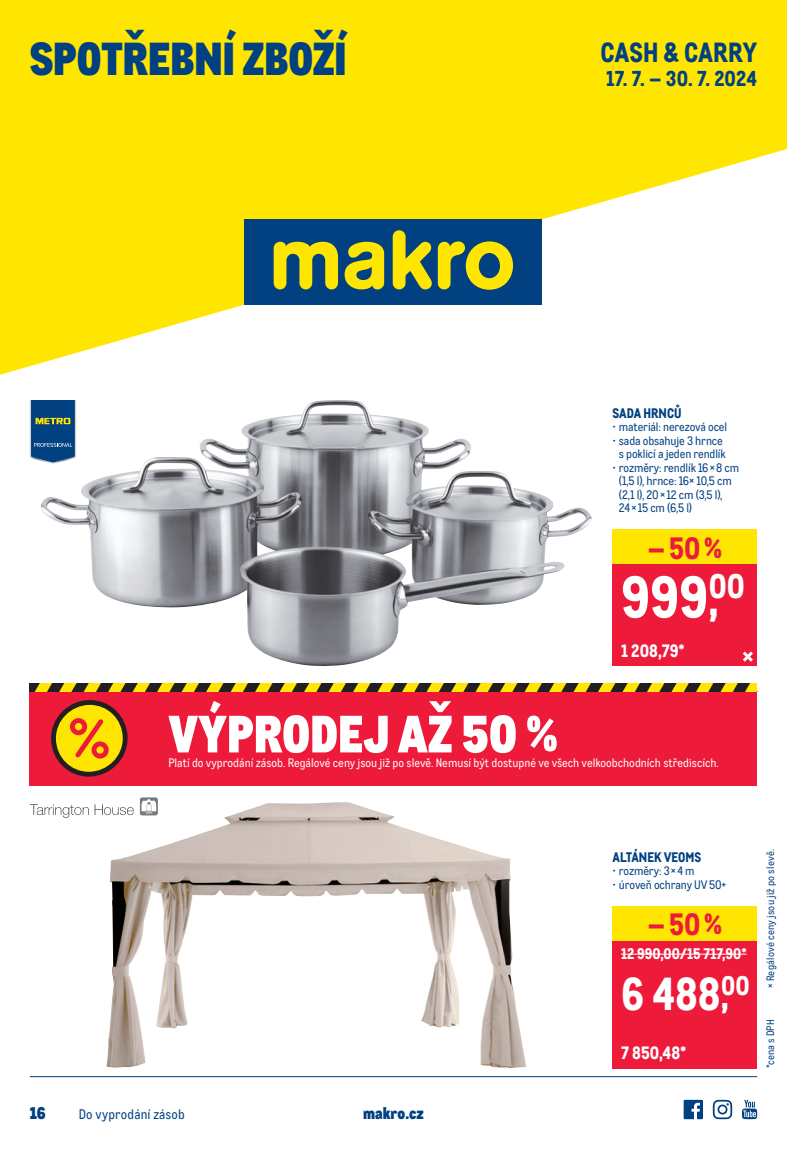
<style>
.page{position:relative;width:787px;height:1149px;background:#fff}
.page>*{position:absolute;margin:0;border:0;box-sizing:border-box;transform-origin:0 0}
.t1{font:800 57px "CA Metro";color:#fff}
.t2{font:900 51px "CA Metro";color:#fff}
.t3{font:900 45px "CA Metro";color:#014081}
.t4{font:800 45px "CA Metro";color:#fff}
.t5{font:800 30px "CA Metro";color:#ed1a3a}
.t6{font:800 27px "CA Metro";letter-spacing:-.005em;color:#014081}
.t7{font:800 21px "CA Metro";letter-spacing:.01em;color:#014081}
.t8{font:800 17.4px "CA Metro";color:#fff}
.t9{font:900 16.5px "CA Metro";color:#014081}
.t10{font:800 15px "CA Metro";color:#fff}
.t11{font:800 13.5px "CA Metro";color:#014081}
.t12{font:13.5px "CA Metro";letter-spacing:.01em;color:#014081}
.t13{font:12px/13.5px "CA Metro";letter-spacing:-.01em;color:#014081;text-align:center}
.t14{font:12px "CA Metro";color:#fff}
.t15{font:10.5px "CA Metro";letter-spacing:.015em;color:#014081}
.s1{font-size:45.6px}
.s2{font-size:36px}
</style>
<div class="page">
<svg style="left:0;top:0;width:787px;height:375px;fill:#ffe601"></svg>
<div style="left:30px;top:682px;width:727px;height:102px;background:#ed1a3a"></div>
<svg style="left:30px;top:682px;width:727px;height:9px;background:#9d902a"></svg>
<svg style="left:53px;top:702px;width:72px;height:72px;background:#dcc705"></svg>
<div style="left:51px;top:699px;width:77px;height:77px;border:5px solid #231f20;border-radius:50%"></div>
<svg style="left:71px;top:714px;width:37px;height:47px"></svg>
<div style="left:70px;top:718px;width:17px;height:17px;border:5px solid #ed1a3a;border-radius:50%"></div>
<div style="left:92px;top:741px;width:17px;height:17px;border:5px solid #ed1a3a;border-radius:50%"></div>
<img style="left:41px;top:400px;width:550px;height:265px">
<img style="left:106px;top:801px;width:420px;height:266px">
<div style="left:612px;top:563px;width:145px;height:102px;background:#ed1a3a"></div>
<div style="left:612px;top:529px;width:145px;height:34px;background:#ffe601"></div>
<svg style="left:742px;top:651px;width:11px;height:10px"></svg>
<div style="left:612px;top:965px;width:145px;height:102px;background:#ed1a3a"></div>
<div style="left:612px;top:940px;width:145px;height:25px;background:#ed1a3a"></div>
<hr style="left:621px;top:953px;width:125px;height:1px;background:#fff">
<div style="left:612px;top:906px;width:145px;height:34px;background:#ffe601"></div>
<div style="left:244px;top:219px;width:298px;height:85px;background:#014081"></div>
<svg style="left:393px;top:230px;width:120px;height:59px"></svg>
<svg style="left:274px;top:242px;width:64px;height:47px"></svg>
<svg style="left:344px;top:242px;width:40px;height:47px"></svg>
<svg style="left:30px;top:400px;width:46px;height:63px;background:#275b85"></svg>
<svg style="left:30px;top:804px;width:59px;height:13px"></svg>
<svg style="left:95px;top:804px;width:39px;height:10px"></svg>
<div style="left:140px;top:797px;width:17px;height:17px;border:1px solid #76787b;border-radius:2px"></div>
<svg style="left:142px;top:799px;width:14px;height:14px"></svg>
<hr style="left:30px;top:1075px;width:727px;height:1px;background:#014081">
<svg style="left:712px;top:1099px;width:20px;height:19px"></svg>
<svg style="left:742px;top:1099px;width:15px;height:19px"></svg>
<svg style="left:683px;top:1099px;width:20px;height:19px"></svg>
<h3 class="t3" style="left:30px;top:43px;width:318px">SPOTŘEBNÍ ZBOŽÍ</h3>
<h3 class="t6" style="left:600px;top:43px;width:158px">CASH &amp; CARRY</h3>
<h3 class="t7" style="left:606px;top:71px;width:152px">17. 7. – 30. 7. 2024</h3>
<p class="t11" style="left:612px;top:408px;width:70px">SADA HRNCŮ</p>
<p class="t13" style="left:612px;top:421px;width:116px">• materiál: nerezová ocel</p>
<p class="t13" style="left:612px;top:434px;width:115px">• sada obsahuje 3 hrnce s poklicí a jeden rendlík</p>
<p class="t13" style="left:619px;top:461px;width:122px;text-align:left;text-indent:-6px">• rozměry: rendlík 16 × 8 cm (1,5 l), hrnce: 16× 10,5 cm (2,1 l), 20 × 12 cm (3,5 l),<br>24 × 15 cm (6,5 l)</p>
<h3 class="t5" style="left:647px;top:537px;width:76px">– 50 %</h3>
<h1 class="t1" style="left:621px;top:576px;width:125px">999<span class="s1">,</span><sup>00</sup></h1>
<h3 class="t8" style="left:621px;top:644px;width:65px">1 208,79 *</h3>
<h2 class="t2" style="left:168px;top:715px;width:391px">VÝPRODEJ AŽ 50 %</h2>
<p class="t14" style="left:168px;top:758px;width:552px">Platí do vyprodání zásob. Regálové ceny jsou již po slevě. Nemusí být dostupné ve všech velkoobchodních střediscích.</p>
<h3 class="t9" style="left:30px;top:1106px;width:18px">16</h3>
<p class="t12" style="left:79px;top:1109px;width:107px">Do vyprodání zásob</p>
<h3 class="t9" style="left:363px;top:1106px;width:62px">makro.cz</h3>
<p class="t11" style="left:612px;top:851px;width:90px">ALTÁNEK VEOMS</p>
<p class="t13" style="left:612px;top:864px;width:84px">• rozměry: 3 × 4 m</p>
<p class="t13" style="left:612px;top:878px;width:115px">• úroveň ochrany UV 50+</p>
<h3 class="t5" style="left:647px;top:913px;width:76px">– 50 %</h3>
<p class="t10" style="left:621px;top:948px;width:127px">12 990,00 / 15 717,90 *</p>
<h3 class="t4" style="left:621px;top:977px;width:130px">6 488<span class="s2">,</span><sup>00</sup></h3>
<h3 class="t8" style="left:621px;top:1046px;width:67px">7 850,48 *</h3>
<p class="t15" style="left:766px;top:987px;width:140px;rotate:-90deg">× Regálové ceny jsou již po slevě.</p>
<p class="t15" style="left:766px;top:1067px;width:50px;rotate:-90deg">*cena s DPH</p>
</div>
